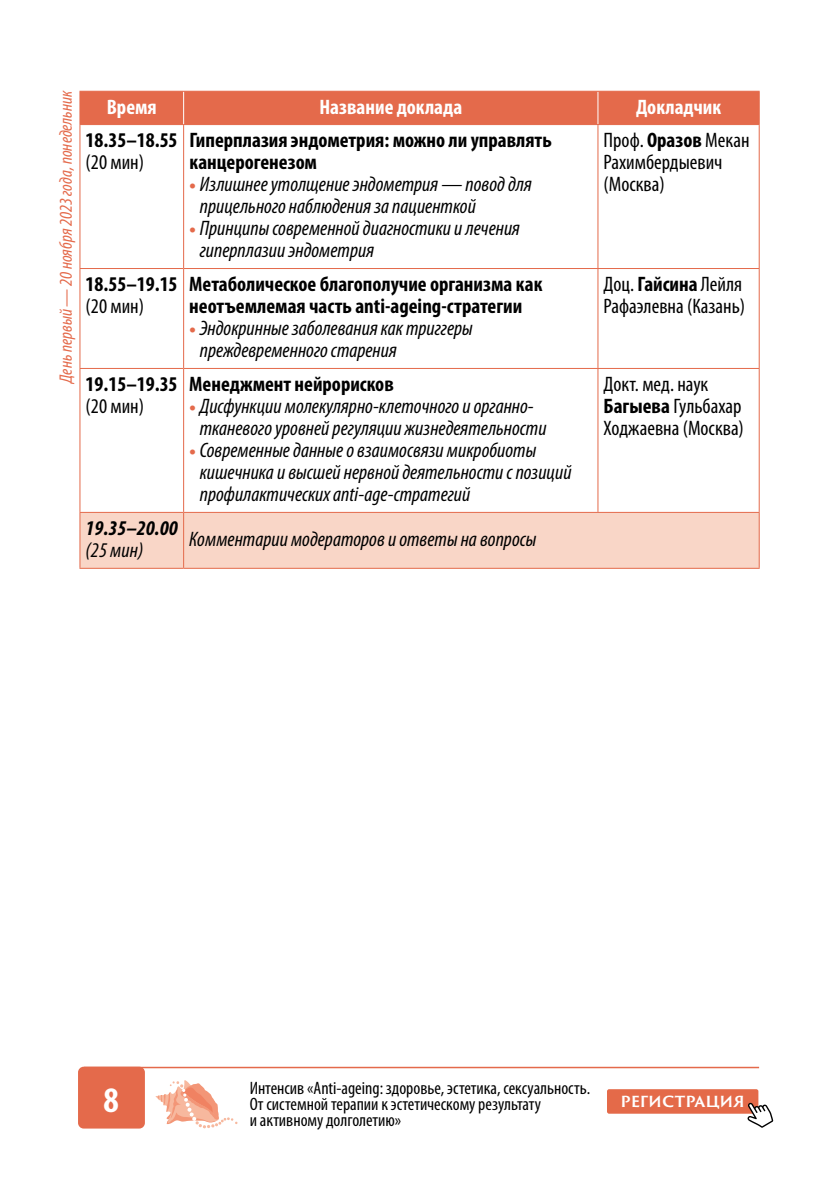
<style>
.page{position:relative;width:840px;height:1191px;background:#fff}
.page>*{position:absolute;margin:0;border:0;box-sizing:border-box;transform-origin:0 0}
.t1{font:700 condensed 36px "Myriad Pro";color:#fff}
.t2{font:italic condensed 21px/22px "Myriad Pro";color:#000}
.t3{font:700 condensed 21px/22px "Myriad Pro";color:#000}
.t4{font:condensed 21px/22px "Myriad Pro";color:#000}
.t5{font:700 condensed 21px "Myriad Pro";color:#fff}
.t6{font:italic 700 condensed 21px "Myriad Pro";color:#000}
.t7{font:condensed 18px/16px "Myriad Pro";color:#000}
.t8{font:italic condensed 18px "Myriad Pro";color:#e46a4b}
.t9{font:700 15px "Trajan Sans Pro";color:#fff}
.s1{font-weight:700}
.s2{font-size:26px;color:#e46a4b}
</style>
<div class="page">
<hr style="left:84px;top:1066px;width:674px;height:2px;background:#e46a4b">
<div style="left:78px;top:1066px;width:67px;height:62px;background:#e46a4b;border-radius:6px"></div>
<svg style="left:155px;top:1080px;width:82px;height:48px"></svg>
<div style="left:606px;top:1089px;width:152px;height:24px;background:#e46a49;border-radius:2px"></div>
<svg style="left:747px;top:1102px;width:25px;height:25px"></svg>
<div style="left:80px;top:92px;width:678px;height:32px;background:#e46a4b"></div>
<div style="left:80px;top:513px;width:678px;height:55px;background:#f9d6c7"></div>
<hr style="left:183px;top:92px;width:1px;height:32px;background:#fff">
<hr style="left:597px;top:92px;width:1px;height:32px;background:#fff">
<hr style="left:79px;top:91px;width:104px;height:1px;background:#e46a4b">
<hr style="left:183px;top:91px;width:414px;height:1px;background:#e46a4b">
<hr style="left:597px;top:91px;width:162px;height:1px;background:#e46a4b">
<hr style="left:79px;top:92px;width:1px;height:32px;background:#e46a4b">
<hr style="left:758px;top:92px;width:1px;height:32px;background:#e46a4b">
<hr style="left:79px;top:124px;width:104px;height:1px;background:#e46a4b">
<hr style="left:183px;top:124px;width:414px;height:1px;background:#e46a4b">
<hr style="left:597px;top:124px;width:162px;height:1px;background:#e46a4b">
<hr style="left:79px;top:125px;width:1px;height:143px;background:#e46a4b">
<hr style="left:183px;top:125px;width:1px;height:143px;background:#e46a4b">
<hr style="left:597px;top:125px;width:1px;height:143px;background:#e46a4b">
<hr style="left:758px;top:125px;width:1px;height:143px;background:#e46a4b">
<hr style="left:79px;top:268px;width:104px;height:1px;background:#e46a4b">
<hr style="left:79px;top:269px;width:1px;height:99px;background:#e46a4b">
<hr style="left:183px;top:268px;width:414px;height:1px;background:#e46a4b">
<hr style="left:183px;top:269px;width:1px;height:99px;background:#e46a4b">
<hr style="left:597px;top:268px;width:162px;height:1px;background:#e46a4b">
<hr style="left:597px;top:269px;width:1px;height:99px;background:#e46a4b">
<hr style="left:758px;top:269px;width:1px;height:99px;background:#e46a4b">
<hr style="left:79px;top:368px;width:104px;height:1px;background:#e46a4b">
<hr style="left:79px;top:369px;width:1px;height:143px;background:#e46a4b">
<hr style="left:183px;top:368px;width:414px;height:1px;background:#e46a4b">
<hr style="left:183px;top:369px;width:1px;height:143px;background:#e46a4b">
<hr style="left:597px;top:368px;width:162px;height:1px;background:#e46a4b">
<hr style="left:597px;top:369px;width:1px;height:143px;background:#e46a4b">
<hr style="left:758px;top:369px;width:1px;height:143px;background:#e46a4b">
<hr style="left:79px;top:512px;width:104px;height:1px;background:#e46a4b">
<hr style="left:79px;top:513px;width:1px;height:55px;background:#e46a4b">
<hr style="left:183px;top:512px;width:414px;height:1px;background:#e46a4b">
<hr style="left:183px;top:513px;width:1px;height:55px;background:#e46a4b">
<hr style="left:597px;top:512px;width:162px;height:1px;background:#e46a4b">
<hr style="left:758px;top:513px;width:1px;height:55px;background:#e46a4b">
<hr style="left:79px;top:568px;width:104px;height:1px;background:#e46a4b">
<hr style="left:183px;top:568px;width:414px;height:1px;background:#e46a4b">
<hr style="left:597px;top:568px;width:162px;height:1px;background:#e46a4b">
<p class="t8" style="left:55px;top:383px;width:294px;rotate:-90deg">День первый — 20 ноября 2023 года, понедельник</p>
<p class="t5" style="left:107px;top:94px;width:51px">Время</p>
<p class="t5" style="left:319px;top:94px;width:144px">Название доклада</p>
<p class="t5" style="left:635px;top:94px;width:86px">Докладчик</p>
<p class="t4" style="left:603px;top:129px;width:147px">Проф. <span class="s1">Оразов</span> Мекан<br>Рахимбердыевич (Москва)</p>
<p class="t3" style="left:189px;top:129px;width:364px">Гиперплазия эндометрия: можно ли управлять канцерогенезом</p>
<p class="t2" style="left:200px;top:173px;width:333px;text-indent:-11px"><span class="s2">•</span> Излишнее утолщение эндометрия — повод для прицельного наблюдения за пациенткой</p>
<p class="t2" style="left:200px;top:217px;width:321px;text-indent:-11px"><span class="s2">•</span> Принципы современной диагностики и лечения гиперплазии эндометрия</p>
<p class="t3" style="left:86px;top:129px;width:93px">18.35–18.55</p>
<p class="t4" style="left:86px;top:151px;width:60px">(20 мин)</p>
<p class="t3" style="left:189px;top:273px;width:354px">Метаболическое благополучие организма как неотъемлемая часть anti-ageing-стратегии</p>
<p class="t2" style="left:200px;top:317px;width:274px;text-indent:-11px"><span class="s2">•</span> Эндокринные заболевания как триггеры преждевременного старения</p>
<p class="t4" style="left:603px;top:273px;width:143px">Доц. <span class="s1">Гайсина</span> Лейля<br>Рафаэлевна (Казань)</p>
<p class="t3" style="left:86px;top:273px;width:93px">18.55–19.15</p>
<p class="t4" style="left:86px;top:295px;width:60px">(20 мин)</p>
<p class="t3" style="left:189px;top:372px;width:206px">Менеджмент нейрорисков</p>
<p class="t2" style="left:200px;top:395px;width:348px;text-indent:-11px"><span class="s2">•</span> Дисфункции молекулярно-клеточного и органно&shy;тканевого уровней регуляции жизнедеятельности</p>
<p class="t2" style="left:200px;top:439px;width:373px;text-indent:-11px"><span class="s2">•</span> Современные данные о взаимосвязи микробиоты кишечника и высшей нервной деятельности с позиций профилактических anti-age-стратегий</p>
<p class="t4" style="left:603px;top:373px;width:142px">Докт. мед. наук<br><span class="s1">Багыева</span> Гульбахар<br>Ходжаевна (Москва)</p>
<p class="t3" style="left:86px;top:372px;width:93px">19.15–19.35</p>
<p class="t4" style="left:86px;top:395px;width:60px">(20 мин)</p>
<p class="t6" style="left:86px;top:515px;width:94px">19.35–20.00</p>
<p class="t2" style="left:86px;top:539px;width:59px">(25 мин)</p>
<p class="t2" style="left:189px;top:528px;width:348px">Комментарии модераторов и ответы на вопросы</p>
<p class="t7" style="left:249px;top:1080px;width:342px">Интенсив «Anti-ageing: здоровье, эстетика, сексуальность.<br>От системной терапии к эстетическому результату<br>и активному долголетию»</p>
<h1 class="t1" style="left:103px;top:1077px;width:17px">8</h1>
<p class="t9" style="left:620px;top:1090px;width:126px">РЕГИСТРАЦИЯ</p>
</div>
